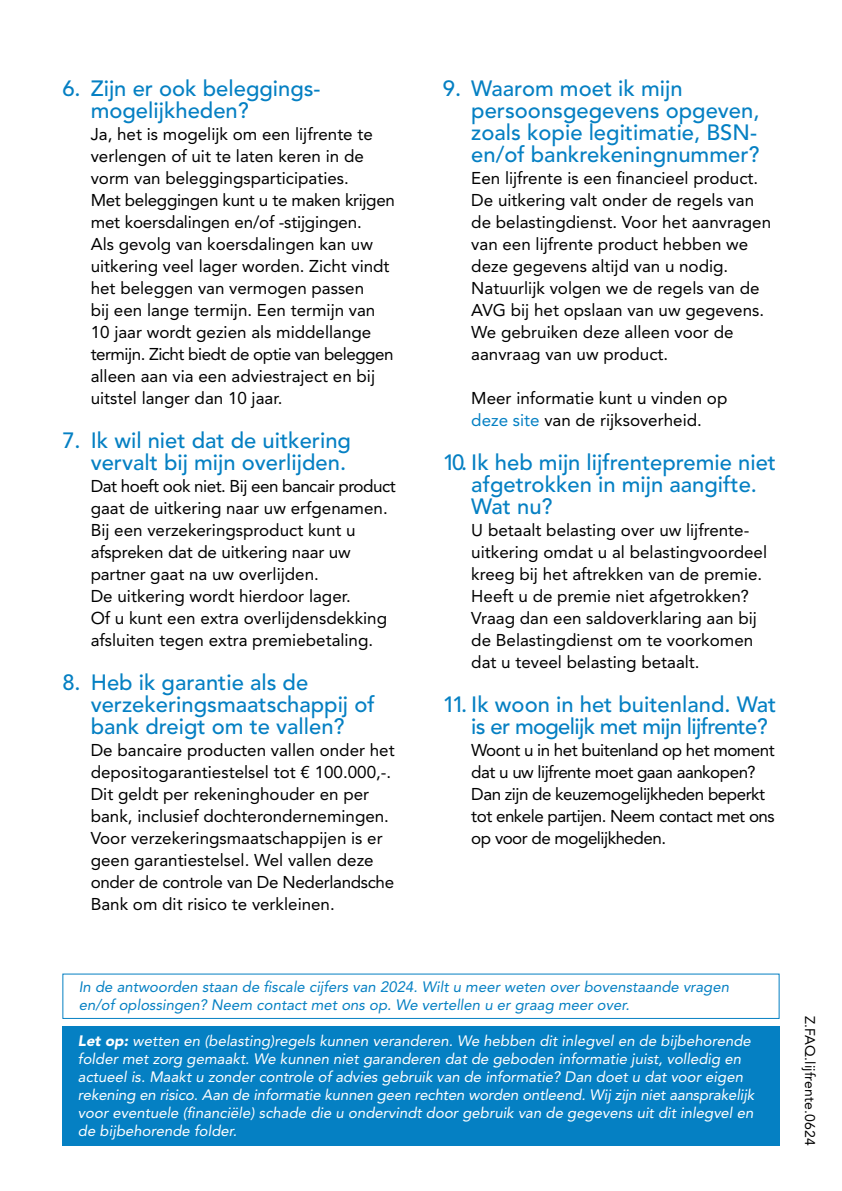
<style>
.page{position:relative;width:842px;height:1191px;background:#fff}
.page>*{position:absolute;margin:0;border:0;box-sizing:border-box;transform-origin:0 0}
.t1{font:500 22px/22px "Avenir LT Std";color:#0580c3}
.t2{font:500 22px/22px "Avenir LT Std";letter-spacing:-.03em;color:#0580c3}
.t3{font:17px/22px "Avenir LT Std";color:#000}
.t4{font:17px/22px "Avenir LT Std";letter-spacing:-.03em;color:#000}
.t5{font:italic 15px/18px "Avenir LT Std";color:#fff}
.t6{font:italic 15px/18px "Avenir LT Std";color:#0580c3}
.t7{font:14px "Avenir LT Std";letter-spacing:.01em;color:#000}
.s1{color:#0580c3}
.s2{font-weight:900}
</style>
<div class="page">
<div style="left:62px;top:1026px;width:718px;height:119px;background:#0580c3"></div>
<div style="left:62px;top:973px;width:718px;height:46px;border:1px solid #0580c3"></div>
<p class="t1" style="left:91px;top:78px;width:231px;text-indent:-28px">6. Zijn er ook beleggings&shy;mogelijkheden?</p>
<p class="t3" style="left:91px;top:123px;width:306px">Ja, het is mogelijk om een lijfrente te verlengen of uit te laten keren in de vorm van beleggingsparticipaties.<br>Met beleggingen kunt u te maken krijgen met koersdalingen en/of -stijgingen.<br>Als gevolg van koersdalingen kan uw uitkering veel lager worden. Zicht vindt het beleggen van vermogen passen<br>bij een lange termijn. Een termijn van 10 jaar wordt gezien als middellange termijn. Zicht biedt de optie van beleggen alleen aan via een adviestraject en bij uitstel langer dan 10 jaar.</p>
<p class="t1" style="left:62px;top:430px;width:290px;text-align:right">7. Ik wil niet dat de uitkering vervalt bij mijn overlijden.</p>
<p class="t3" style="left:91px;top:475px;width:306px">Dat hoeft ook niet. Bij een bancair product gaat de uitkering naar uw erfgenamen.<br>Bij een verzekeringsproduct kunt u afspreken dat de uitkering naar uw partner gaat na uw overlijden.<br>De uitkering wordt hierdoor lager.<br>Of u kunt een extra overlijdensdekking afsluiten tegen extra premiebetaling.</p>
<p class="t1" style="left:91px;top:672px;width:285px;text-indent:-28px">8. Heb ik garantie als de verzekeringsmaatschappij of bank dreigt om te vallen?</p>
<p class="t3" style="left:91px;top:739px;width:305px">De bancaire producten vallen onder het depositogarantiestelsel tot € 100.000,-.<br>Dit geldt per rekeninghouder en per bank, inclusief dochterondernemingen.<br>Voor verzekeringsmaatschappijen is er geen garantiestelsel. Wel vallen deze onder de controle van De Nederlandsche Bank om dit risico te verkleinen.</p>
<p class="t1" style="left:471px;top:78px;width:290px;text-indent:-28px">9. Waarom moet ik mijn persoonsgegevens opgeven, zoals kopie legitimatie, BSN&shy;en/of bankrekeningnummer?</p>
<p class="t3" style="left:471px;top:167px;width:301px">Een lijfrente is een financieel product.<br>De uitkering valt onder de regels van de belastingdienst. Voor het aanvragen van een lijfrente product hebben we deze gegevens altijd van u nodig.<br>Natuurlijk volgen we de regels van de AVG bij het opslaan van uw gegevens.<br>We gebruiken deze alleen voor de aanvraag van uw product.</p>
<p class="t3" style="left:471px;top:387px;width:258px">Meer informatie kunt u vinden op <span class="s1">deze site</span> van de rijksoverheid.</p>
<p class="t1" style="left:471px;top:452px;width:306px;text-indent:-28px">10. Ik heb mijn lijfrentepremie niet afgetrokken in mijn aangifte.<br>Wat nu?</p>
<p class="t3" style="left:471px;top:519px;width:297px">U betaalt belasting over uw lijfrente&shy;uitkering omdat u al belastingvoordeel kreeg bij het aftrekken van de premie.<br>Heeft u de premie niet afgetrokken?<br>Vraag dan een saldoverklaring aan bij de Belastingdienst om te voorkomen dat u teveel belasting betaalt.</p>
<p class="t2" style="left:471px;top:694px;width:307px;text-indent:-28px">11. Ik woon in het buitenland. Wat is er mogelijk met mijn lijfrente?</p>
<p class="t4" style="left:471px;top:739px;width:305px">Woont u in het buitenland op het moment dat u uw lijfrente moet gaan aankopen?<br>Dan zijn de keuzemogelijkheden beperkt tot enkele partijen. Neem contact met ons op voor de mogelijkheden.</p>
<p class="t6" style="left:79px;top:978px;width:652px">In de antwoorden staan de fiscale cijfers van 2024. Wilt u meer weten over bovenstaande vragen en/of oplossingen? Neem contact met ons op. We vertellen u er graag meer over.</p>
<p class="t5" style="left:78px;top:1032px;width:678px"><span class="s2">Let op:</span> wetten en (belasting)regels kunnen veranderen. We hebben dit inlegvel en de bijbehorende folder met zorg gemaakt. We kunnen niet garanderen dat de geboden informatie juist, volledig en actueel is. Maakt u zonder controle of advies gebruik van de informatie? Dan doet u dat voor eigen rekening en risico. Aan de informatie kunnen geen rechten worden ontleend. Wij zijn niet aansprakelijk voor eventuele (financiële) schade die u ondervindt door gebruik van de gegevens uit dit inlegvel en de bijbehorende folder.</p>
<p class="t7" style="left:818px;top:1016px;width:131px;rotate:90deg">Z.FAQ.lijfrente.0624</p>
</div>
